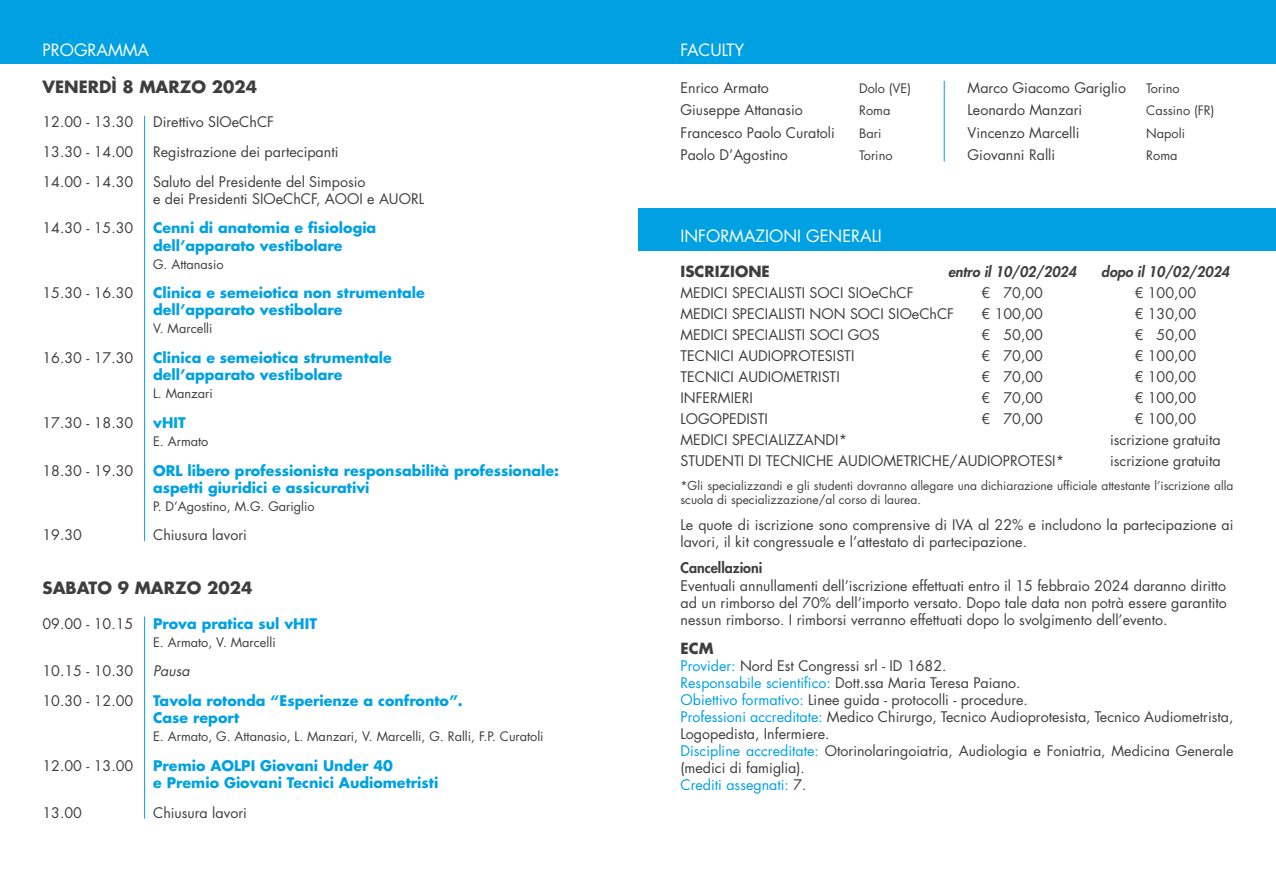
<style>
.page{position:relative;width:1276px;height:893px;background:#fff}
.page>*{position:absolute;margin:0;border:0;box-sizing:border-box;transform-origin:0 0}
.t1{font:16.5px "Futura Std";color:#fff}
.t2{font:700 16.5px "Futura Std";color:#3e3e3f}
.t3{font:700 15px "Futura Std";color:#3e3e3f}
.t4{font:14.25px/17.1px "Futura Std";color:#3e3e3f}
.t5{font:700 14.25px/17.1px "Futura Std";color:#00a1e3}
.t6{font:italic 800 14.25px "Futura Std";color:#3e3e3f}
.t7{font:800 14.25px "Futura Std";color:#3e3e3f}
.t8{font:italic 14.25px "Futura Std";color:#3e3e3f}
.t9{font:12.75px "Futura Std";color:#3e3e3f}
.t10{font:12px/14.4px "Futura Std";color:#3e3e3f}
.s1{color:#00a1e3}
</style>
<div class="page">
<div style="left:0;top:0;width:1276px;height:64px;background:#00a1e3"></div>
<hr style="left:144px;top:116px;width:1px;height:425px;background:#00a1e3">
<hr style="left:144px;top:617px;width:1px;height:202px;background:#00a1e3">
<div style="left:638px;top:208px;width:638px;height:43px;background:#00a1e3"></div>
<hr style="left:944px;top:81px;width:1px;height:81px;background:#00a1e3">
<p class="t1" style="left:43px;top:40px;width:108px">PROGRAMMA</p>
<p class="t2" style="left:43px;top:76px;width:216px">VENERDÌ 8 MARZO 2024</p>
<p class="t4" style="left:43px;top:114px;width:92px">12.00 - 13.30</p>
<p class="t4" style="left:153px;top:114px;width:122px">Direttivo SIOeChCF</p>
<p class="t4" style="left:43px;top:143px;width:92px">13.30 - 14.00</p>
<p class="t4" style="left:153px;top:143px;width:187px">Registrazione dei partecipanti</p>
<p class="t4" style="left:43px;top:173px;width:92px">14.00 - 14.30</p>
<p class="t4" style="left:153px;top:173px;width:272px">Saluto del Presidente del Simposio<br>e dei Presidenti SIOeChCF, AOOI e AUORL</p>
<p class="t4" style="left:43px;top:220px;width:92px">14.30 - 15.30</p>
<p class="t5" style="left:153px;top:219px;width:225px">Cenni di anatomia e fisiologia dell’apparato vestibolare</p>
<p class="t9" style="left:153px;top:256px;width:72px">G. Attanasio</p>
<p class="t4" style="left:43px;top:285px;width:92px">15.30 - 16.30</p>
<p class="t5" style="left:153px;top:284px;width:273px">Clinica e semeiotica non strumentale dell’apparato vestibolare</p>
<p class="t9" style="left:153px;top:321px;width:61px">V. Marcelli</p>
<p class="t4" style="left:43px;top:349px;width:92px">16.30 - 17.30</p>
<p class="t5" style="left:153px;top:349px;width:240px">Clinica e semeiotica strumentale dell’apparato vestibolare</p>
<p class="t9" style="left:153px;top:385px;width:61px">L. Manzari</p>
<p class="t4" style="left:43px;top:414px;width:92px">17.30 - 18.30</p>
<p class="t5" style="left:153px;top:414px;width:34px">vHIT</p>
<p class="t9" style="left:153px;top:433px;width:57px">E. Armato</p>
<p class="t4" style="left:43px;top:462px;width:92px">18.30 - 19.30</p>
<p class="t5" style="left:153px;top:461px;width:407px">ORL libero professionista responsabilità professionale: aspetti giuridici e assicurativi</p>
<p class="t9" style="left:153px;top:498px;width:163px">P. D’Agostino, M.G. Gariglio</p>
<p class="t4" style="left:43px;top:527px;width:41px">19.30</p>
<p class="t4" style="left:153px;top:527px;width:95px">Chiusura lavori</p>
<p class="t2" style="left:43px;top:577px;width:211px">SABATO 9 MARZO 2024</p>
<p class="t4" style="left:43px;top:615px;width:92px">09.00 - 10.15</p>
<p class="t5" style="left:153px;top:614px;width:165px">Prova pratica sul vHIT</p>
<p class="t9" style="left:153px;top:634px;width:124px">E. Armato, V. Marcelli</p>
<p class="t4" style="left:43px;top:663px;width:92px">10.15 - 10.30</p>
<p class="t8" style="left:153px;top:662px;width:38px">Pausa</p>
<p class="t4" style="left:43px;top:692px;width:92px">10.30 - 12.00</p>
<p class="t5" style="left:153px;top:692px;width:311px">Tavola rotonda “Esperienze a confronto”.<br>Case report</p>
<p class="t9" style="left:153px;top:728px;width:392px">E. Armato, G. Attanasio, L. Manzari, V. Marcelli, G. Ralli, F.P. Curatoli</p>
<p class="t4" style="left:43px;top:757px;width:92px">12.00 - 13.00</p>
<p class="t5" style="left:153px;top:757px;width:287px">Premio AOLPI Giovani Under 40<br>e Premio Giovani Tecnici Audiometristi</p>
<p class="t4" style="left:43px;top:804px;width:41px">13.00</p>
<p class="t4" style="left:153px;top:804px;width:95px">Chiusura lavori</p>
<p class="t1" style="left:680px;top:40px;width:65px">FACULTY</p>
<p class="t4" style="left:680px;top:79px;width:90px">Enrico Armato</p>
<p class="t9" style="left:859px;top:80px;width:53px">Dolo (VE)</p>
<p class="t4" style="left:680px;top:102px;width:124px">Giuseppe Attanasio</p>
<p class="t9" style="left:859px;top:102px;width:33px">Roma</p>
<p class="t4" style="left:680px;top:124px;width:156px">Francesco Paolo Curatoli</p>
<p class="t9" style="left:859px;top:125px;width:24px">Bari</p>
<p class="t4" style="left:680px;top:147px;width:109px">Paolo D’Agostino</p>
<p class="t9" style="left:859px;top:147px;width:35px">Torino</p>
<p class="t4" style="left:967px;top:79px;width:160px">Marco Giacomo Gariglio</p>
<p class="t9" style="left:1146px;top:80px;width:35px">Torino</p>
<p class="t4" style="left:967px;top:102px;width:116px">Leonardo Manzari</p>
<p class="t9" style="left:1146px;top:102px;width:70px">Cassino (FR)</p>
<p class="t4" style="left:967px;top:124px;width:113px">Vincenzo Marcelli</p>
<p class="t9" style="left:1146px;top:125px;width:40px">Napoli</p>
<p class="t4" style="left:967px;top:147px;width:89px">Giovanni Ralli</p>
<p class="t9" style="left:1146px;top:147px;width:33px">Roma</p>
<p class="t1" style="left:680px;top:226px;width:203px">INFORMAZIONI GENERALI</p>
<p class="t3" style="left:680px;top:262px;width:91px">ISCRIZIONE</p>
<p class="t6" style="left:948px;top:263px;width:130px">entro il 10/02/2024</p>
<p class="t6" style="left:1101px;top:263px;width:130px">dopo il 10/02/2024</p>
<p class="t4" style="left:680px;top:285px;width:235px">MEDICI SPECIALISTI SOCI SIOeChCF</p>
<p class="t4" style="left:981px;top:285px;width:63px">€ 70,00</p>
<p class="t4" style="left:1134px;top:285px;width:63px">€ 100,00</p>
<p class="t4" style="left:680px;top:306px;width:275px">MEDICI SPECIALISTI NON SOCI SIOeChCF</p>
<p class="t4" style="left:981px;top:306px;width:63px">€ 100,00</p>
<p class="t4" style="left:1134px;top:306px;width:63px">€ 130,00</p>
<p class="t4" style="left:680px;top:327px;width:201px">MEDICI SPECIALISTI SOCI GOS</p>
<p class="t4" style="left:981px;top:327px;width:63px">€ 50,00</p>
<p class="t4" style="left:1134px;top:327px;width:63px">€ 50,00</p>
<p class="t4" style="left:680px;top:348px;width:175px">TECNICI AUDIOPROTESISTI</p>
<p class="t4" style="left:981px;top:348px;width:63px">€ 70,00</p>
<p class="t4" style="left:1134px;top:348px;width:63px">€ 100,00</p>
<p class="t4" style="left:680px;top:369px;width:161px">TECNICI AUDIOMETRISTI</p>
<p class="t4" style="left:981px;top:369px;width:63px">€ 70,00</p>
<p class="t4" style="left:1134px;top:369px;width:63px">€ 100,00</p>
<p class="t4" style="left:680px;top:390px;width:74px">INFERMIERI</p>
<p class="t4" style="left:981px;top:390px;width:63px">€ 70,00</p>
<p class="t4" style="left:1134px;top:390px;width:63px">€ 100,00</p>
<p class="t4" style="left:680px;top:411px;width:89px">LOGOPEDISTI</p>
<p class="t4" style="left:981px;top:411px;width:63px">€ 70,00</p>
<p class="t4" style="left:1134px;top:411px;width:63px">€ 100,00</p>
<p class="t4" style="left:680px;top:432px;width:168px">MEDICI SPECIALIZZANDI*</p>
<p class="t4" style="left:1110px;top:432px;width:112px">iscrizione gratuita</p>
<p class="t4" style="left:680px;top:453px;width:385px">STUDENTI DI TECNICHE AUDIOMETRICHE/AUDIOPROTESI*</p>
<p class="t4" style="left:1110px;top:453px;width:112px">iscrizione gratuita</p>
<p class="t10" style="left:680px;top:478px;width:554px">*Gli specializzandi e gli studenti dovranno allegare una dichiarazione ufficiale attestante l’iscrizione alla scuola di specializzazione/al corso di laurea.</p>
<p class="t4" style="left:680px;top:517px;width:554px">Le quote di iscrizione sono comprensive di IVA al 22% e includono la partecipazione ai lavori, il kit congressuale e l’attestato di partecipazione.</p>
<p class="t7" style="left:680px;top:559px;width:83px">Cancellazioni</p>
<p class="t4" style="left:680px;top:577px;width:548px;text-align:justify">Eventuali annullamenti dell’iscrizione effettuati entro il 15 febbraio 2024 daranno diritto ad un rimborso del 70% dell’importo versato. Dopo tale data non potrà essere garantito nessun rimborso. I rimborsi verranno effettuati dopo lo svolgimento dell’evento.</p>
<p class="t3" style="left:680px;top:638px;width:34px">ECM</p>
<p class="t4" style="left:680px;top:657px;width:554px"><span class="s1">Provider:</span> Nord Est Congressi srl - ID 1682.<br><span class="s1">Responsabile scientifico:</span> Dott.ssa Maria Teresa Paiano.<br><span class="s1">Obiettivo formativo:</span> Linee guida - protocolli - procedure.<br><span class="s1">Professioni accreditate:</span> Medico Chirurgo, Tecnico Audioprotesista, Tecnico Audiometrista, Logopedista, Infermiere.<br><span class="s1">Discipline accreditate:</span> Otorinolaringoiatria, Audiologia e Foniatria, Medicina Generale (medici di famiglia).<br><span class="s1">Crediti assegnati:</span> 7.</p>
</div>
